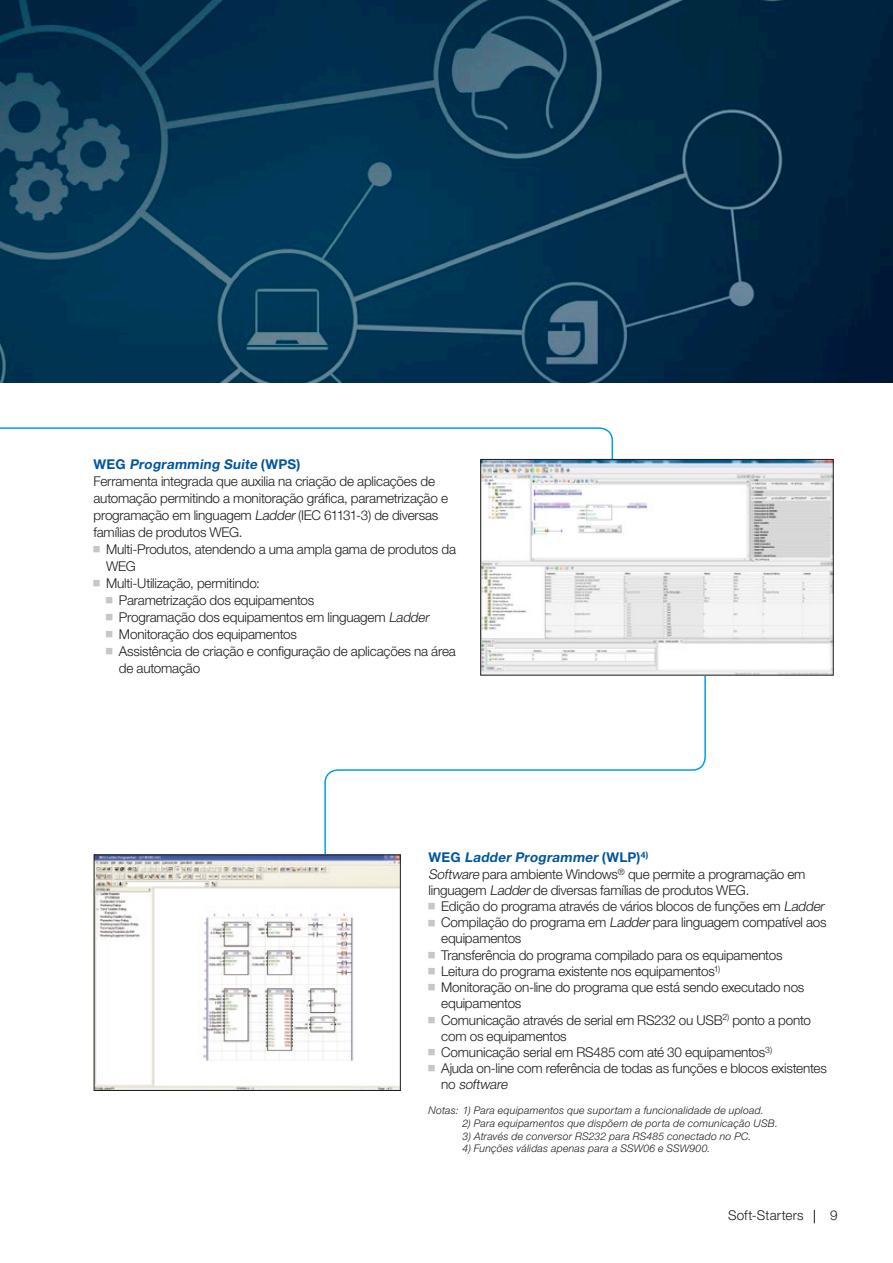
<style>
.page{position:relative;width:893px;height:1263px;background:#fff}
.page>*{position:absolute;margin:0;border:0;box-sizing:border-box;transform-origin:0 0}
.t1{font:300 13.5px/16.2px "Helvetica Neue LT Pro";letter-spacing:-.015em;color:#1d1d1b}
.t2{font:300 13.5px "Helvetica Neue LT Pro";letter-spacing:.015em;color:#1d1d1b}
.t3{font:italic 300 10.5px "Helvetica Neue LT Pro";letter-spacing:.02em;color:#1d1d1b}
.s1{font-weight:700;color:#00569e}
.s2{font-weight:700;font-style:italic;color:#00569e}
.s3{font-style:italic}
</style>
<div class="page">
<svg style="left:814px;top:1210px;width:1px;height:13px"></svg>
<svg style="left:0;top:427px;width:614px;height:32px"></svg>
<svg style="left:324px;top:675px;width:383px;height:180px"></svg>
<img style="left:96px;top:857px;width:303px;height:232px">
<div style="left:94px;top:855px;width:307px;height:236px;border:1px solid #1d1d1b"></div>
<img style="left:482px;top:461px;width:349px;height:212px">
<div style="left:480px;top:459px;width:353px;height:216px;border:1px solid #1d1d1b"></div>
<img style="left:0;top:0;width:893px;height:383px">
<p class="t1" style="left:94px;top:455px;width:356px;line-height:17px"><span class="s1">W E G</span> <span class="s2">Programming Suite</span> <span class="s1">(W PS)<br></span>Ferramenta integrada que auxilia na criação de aplicações de automação permitindo a monitoração gráfica, parametrização e programação em linguagem <span class="s3">Ladder</span>(IEC 61131-3) de diversas famílias de produtos WEG.</p>
<p class="t1" style="left:106px;top:541px;width:351px">Multi-Produtos, atendendo a uma ampla gama de produtos da</p>
<p class="t1" style="left:106px;top:558px;width:31px">WEG</p>
<p class="t1" style="left:106px;top:575px;width:155px">Multi-Utilização, permitindo:</p>
<p class="t1" style="left:119px;top:592px;width:197px">Parametrização dos equipamentos</p>
<p class="t1" style="left:119px;top:609px;width:314px">Programação dos equipamentos em linguagem <span class="s3">Ladder</span></p>
<p class="t1" style="left:119px;top:626px;width:180px">Monitoração dos equipamentos</p>
<p class="t1" style="left:119px;top:643px;width:338px">Assistência de criação e configuração de aplicações na área</p>
<p class="t1" style="left:119px;top:660px;width:83px">de automação</p>
<p class="t1" style="left:429px;top:849px;width:378px"><span class="s1">W E G</span> <span class="s2">Ladder Programmer</span> <span class="s1">(W L P)</span> <sup>4)<br></sup><span class="s3">Software</span> para ambiente Windows<sup>®</sup> que permite a programação em linguagem <span class="s3">Ladder</span>de diversas famílias de produtos WEG.</p>
<p class="t1" style="left:441px;top:898px;width:387px">Edição do programa através de vários blocos de funções em <span class="s3">Ladder </span>Compilação do programa em <span class="s3">Ladder</span>para linguagem compatível aos equipamentos<br>Transferência do programa compilado para os equipamentos<br>Leitura do programa existente nos equipamentos<sup>1)<br></sup>Monitoração on-line do programa que está sendo executado nos equipamentos<br>Comunicação através de serial em RS232 ou USB<sup>2)</sup> ponto a ponto com os equipamentos<br>Comunicação serial em RS485 com até 30 equipamentos<sup>3)<br></sup>Ajuda on-line com referência de todas as funções e blocos existentes n o <span class="s3">software</span></p>
<p class="t3" style="left:429px;top:1104px;width:337px">Notas: 1) Para equipamentos que suportam a funcionalidade de upload.</p>
<p class="t3" style="left:463px;top:1117px;width:317px">2) Para equipamentos que dispõem de porta de comunicação USB.</p>
<p class="t3" style="left:463px;top:1129px;width:290px">3) Através de conversor RS232 para RS485 conectado no PC.</p>
<p class="t3" style="left:463px;top:1142px;width:249px">4) Funções válidas apenas para a SSW06 e SSW900.</p>
<p class="t2" style="left:728px;top:1207px;width:77px">Soft-Starters</p>
<p class="t1" style="left:830px;top:1207px;width:9px">9</p>
</div>
